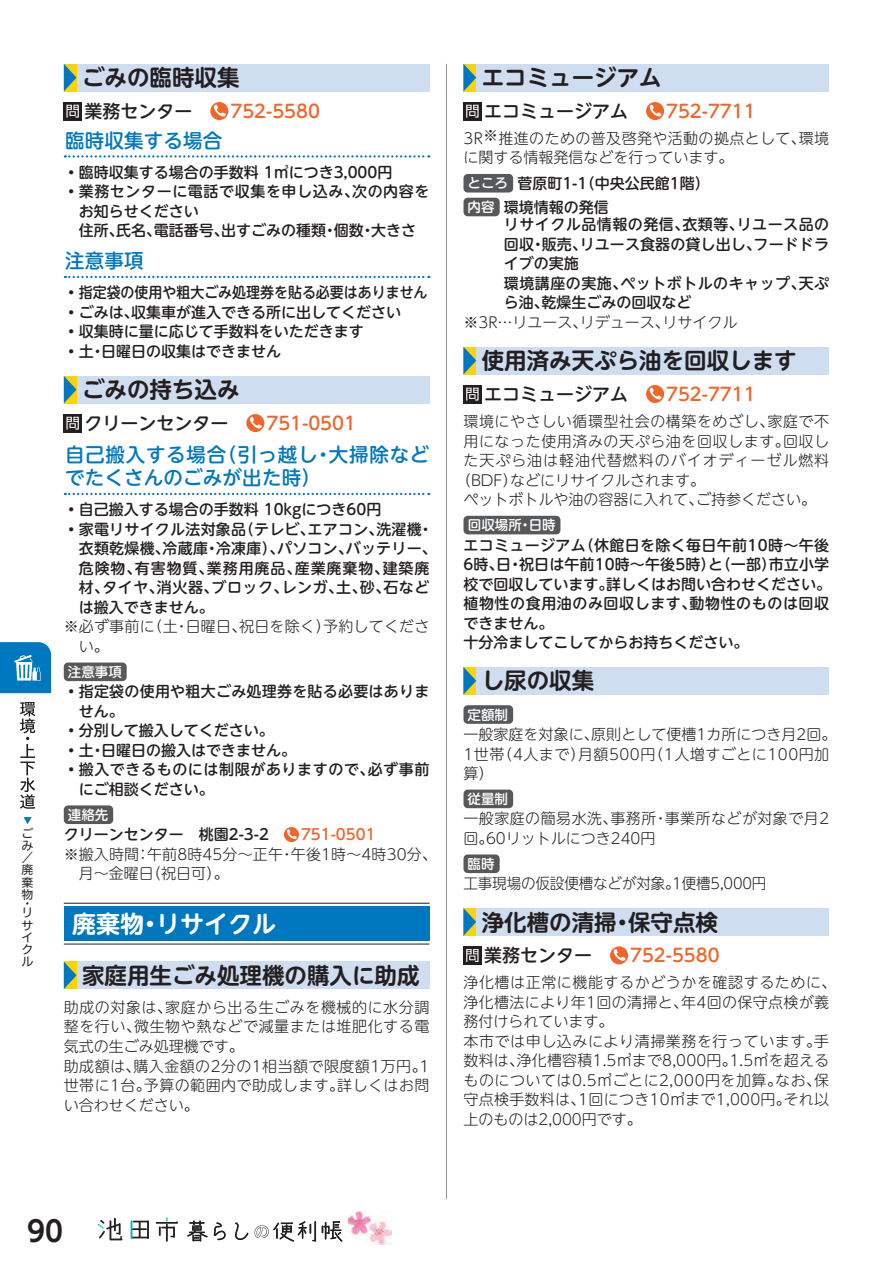
<style>
.page{position:relative;width:893px;height:1263px;background:#fff}
.page>*{position:absolute;margin:0;border:0;box-sizing:border-box;transform-origin:0 0}
.t1{font:28.5px "UD Shin Go C Oniz Pr 6 N De B";color:#231f20}
.t2{font:700 24px "UD Shin M Go Pro De";color:#fff}
.t3{font:700 22.5px "UD Shin M Go Pro De";color:#231f20}
.t4{font:500 19.5px/23.4px "UD Shin M Go Pro";letter-spacing:.04em;color:#0078c0}
.t5{font:500 19.5px "UD Shin M Go Pro";letter-spacing:.01em;color:#0078c0}
.t6{font:500 18px "UD Shin M Go Pro";color:#231f20}
.t7{font:500 18px "UD Shin M Go Pro";color:#f26428}
.t8{font:500 15px/19.5px "UD Shin M Go Pro";color:#231f20}
.t9{font:300 15px/19.5px "UD Shin M Go Pro";letter-spacing:.025em;color:#231f20}
.t10{font:300 15px/19.5px "UD Shin M Go Pro";color:#231f20}
.t11{font:500 15px/19.5px "UD Shin M Go Pro";letter-spacing:.03em;color:#231f20}
.t12{font:500 15px/19.5px "UD Shin M Go Pro";letter-spacing:.04em;color:#231f20}
.t13{font:500 15px "UD Shin M Go Pro";color:#231f20;scale:.93 1}
.t14{font:300 15px "UD Shin M Go Pro";letter-spacing:-.01em;color:#231f20}
.t15{font:300 15px "UD Shin M Go Pro";letter-spacing:.065em;color:#231f20}
.t16{font:500 13.5px "UD Shin M Go Pro";color:#fff}
.t17{font:12px/12.3px "Hiragino UD Sans F Std W4";color:#231f20;text-align:justify}
.s1{color:#231f20}
.s2{font-weight:300}
.s3{color:#f26428}
.s4{font-size:13.5px;color:#fff}
</style>
<div class="page">
<div style="left:463px;top:174px;width:50px;height:19px;background:#57585a;border-radius:4px"></div>
<div style="left:463px;top:198px;width:37px;height:18px;background:#57585a;border-radius:4px"></div>
<div style="left:463px;top:516px;width:97px;height:18px;background:#57585a;border-radius:4px"></div>
<svg style="left:65px;top:493px;width:364px;height:2px"></svg>
<div style="left:64px;top:662px;width:63px;height:19px;background:#57585a;border-radius:4px"></div>
<div style="left:64px;top:805px;width:49px;height:19px;background:#57585a;border-radius:4px"></div>
<svg style="left:284px;top:827px;width:15px;height:15px"></svg>
<svg style="left:287px;top:829px;width:10px;height:10px"></svg>
<svg style="left:463px;top:102px;width:18px;height:18px"></svg>
<svg style="left:466px;top:105px;width:12px;height:13px"></svg>
<svg style="left:646px;top:102px;width:18px;height:18px"></svg>
<svg style="left:650px;top:105px;width:11px;height:11px"></svg>
<div style="left:463px;top:64px;width:366px;height:27px;background:#cfddf0"></div>
<svg style="left:463px;top:64px;width:13px;height:27px"></svg>
<hr style="left:64px;top:903px;width:365px;height:1px;background:#231f20">
<hr style="left:64px;top:943px;width:365px;height:1px;background:#231f20">
<div style="left:64px;top:907px;width:365px;height:34px;background:#0078c0"></div>
<div style="left:64px;top:961px;width:365px;height:28px;background:#cfddf0"></div>
<svg style="left:64px;top:961px;width:13px;height:28px"></svg>
<svg style="left:463px;top:385px;width:18px;height:18px"></svg>
<svg style="left:466px;top:388px;width:12px;height:13px"></svg>
<svg style="left:646px;top:385px;width:18px;height:18px"></svg>
<svg style="left:650px;top:388px;width:11px;height:11px"></svg>
<div style="left:463px;top:347px;width:366px;height:27px;background:#cfddf0"></div>
<svg style="left:463px;top:347px;width:13px;height:27px"></svg>
<div style="left:463px;top:705px;width:50px;height:19px;background:#57585a;border-radius:4px"></div>
<div style="left:463px;top:790px;width:50px;height:18px;background:#57585a;border-radius:4px"></div>
<div style="left:463px;top:854px;width:37px;height:19px;background:#57585a;border-radius:4px"></div>
<div style="left:463px;top:667px;width:366px;height:27px;background:#cfddf0"></div>
<svg style="left:463px;top:667px;width:13px;height:27px"></svg>
<div style="left:463px;top:946px;width:18px;height:18px;background:#231f20"></div>
<svg style="left:466px;top:949px;width:12px;height:13px"></svg>
<svg style="left:610px;top:946px;width:18px;height:18px"></svg>
<svg style="left:614px;top:949px;width:11px;height:12px"></svg>
<div style="left:463px;top:908px;width:366px;height:28px;background:#cfddf0"></div>
<svg style="left:463px;top:908px;width:13px;height:28px"></svg>
<div style="left:64px;top:414px;width:18px;height:18px;background:#231f20"></div>
<svg style="left:66px;top:417px;width:13px;height:13px"></svg>
<svg style="left:246px;top:414px;width:18px;height:18px"></svg>
<svg style="left:250px;top:417px;width:12px;height:11px"></svg>
<div style="left:64px;top:376px;width:365px;height:27px;background:#cfddf0"></div>
<svg style="left:64px;top:376px;width:13px;height:27px"></svg>
<svg style="left:65px;top:155px;width:364px;height:3px"></svg>
<svg style="left:65px;top:276px;width:364px;height:2px"></svg>
<div style="left:64px;top:102px;width:18px;height:18px;background:#231f20"></div>
<svg style="left:66px;top:105px;width:13px;height:13px"></svg>
<svg style="left:210px;top:102px;width:18px;height:18px"></svg>
<svg style="left:214px;top:105px;width:12px;height:11px"></svg>
<div style="left:64px;top:64px;width:365px;height:27px;background:#cfddf0"></div>
<svg style="left:64px;top:64px;width:13px;height:27px"></svg>
<hr style="left:446px;top:64px;width:1px;height:1135px;background:#939598">
<svg style="left:131px;top:1220px;width:18px;height:19px"></svg>
<svg style="left:98px;top:1218px;width:24px;height:22px"></svg>
<svg style="left:156px;top:1217px;width:22px;height:25px"></svg>
<svg style="left:187px;top:1220px;width:21px;height:21px"></svg>
<svg style="left:214px;top:1222px;width:12px;height:18px"></svg>
<svg style="left:235px;top:1222px;width:13px;height:18px"></svg>
<svg style="left:322px;top:1221px;width:20px;height:21px"></svg>
<svg style="left:255px;top:1221px;width:61px;height:21px"></svg>
<img style="left:348px;top:1211px;width:43px;height:33px">
<svg style="left:20px;top:702px;width:15px;height:107px"></svg>
<svg style="left:0;top:642px;width:51px;height:51px"></svg>
<svg style="left:24px;top:817px;width:8px;height:7px"></svg>
<p class="t17" style="left:22px;top:826px;width:13px">ごみ／廃棄物</p>
<p class="t17" style="left:22px;top:898px;width:11px;line-height:9.3px">・リ</p>
<p class="t17" style="left:22px;top:918px;width:13px">サイクル</p>
<h3 class="t3" style="left:82px;top:59px;width:159px">ごみの臨時収集</h3>
<p class="t7" style="left:84px;top:96px;width:237px"><span class="s1">業務センター　</span> 752-5580</p>
<h3 class="t5" style="left:65px;top:125px;width:159px">臨時収集する場合</h3>
<p class="t8" style="left:64px;top:162px;width:330px"><span class="s2">•</span>臨時収集する場合の手数料 1㎥につき3,000円</p>
<p class="t8" style="left:79px;top:181px;width:352px;text-indent:-15px"><span class="s2">•</span>業務センターに電話で収集を申し込み、次の内容をお知らせください<br>住所、氏名、電話番号、出すごみの種類・個数・大きさ</p>
<h3 class="t5" style="left:65px;top:245px;width:80px">注意事項</h3>
<p class="t13" style="left:64px;top:281px;width:393px"><span class="s2">•</span>指定袋の使用や粗大ごみ処理券を貼る必要はありません</p>
<p class="t8" style="left:64px;top:302px;width:339px"><span class="s2">•</span>ごみは、収集車が進入できる所に出してください</p>
<p class="t8" style="left:64px;top:321px;width:301px"><span class="s2">•</span>収集時に量に応じて手数料をいただきます</p>
<p class="t8" style="left:64px;top:341px;width:219px"><span class="s2">•</span>土・日曜日の収集はできません</p>
<h3 class="t3" style="left:82px;top:371px;width:159px">ごみの持ち込み</h3>
<p class="t6" style="left:84px;top:408px;width:273px">クリーンセンター　 <span class="s3">751-0501</span></p>
<h3 class="t4" style="left:65px;top:442px;width:366px">自己搬入する場合（引っ越し・大掃除などでたくさんのごみが出た時）</h3>
<p class="t8" style="left:64px;top:499px;width:319px"><span class="s2">•</span>自己搬入する場合の手数料 10kgにつき60円</p>
<p class="t8" style="left:79px;top:519px;width:360px;text-indent:-15px"><span class="s2">•</span>家電リサイクル法対象品（テレビ、エアコン、洗濯機・衣類乾燥機、冷蔵庫・冷凍庫）、パソコン、バッテリー、危険物、有害物質、業務用廃品、産業廃棄物、建築廃材、タイヤ、消火器、ブロック、レンガ、土、砂、石などは搬入できません。</p>
<p class="t9" style="left:79px;top:616px;width:352px;text-indent:-15px">※ 必ず事前に（土・日曜日、祝日を除く）予約してください。</p>
<p class="t16" style="left:68px;top:661px;width:55px">注意事項</p>
<p class="t8" style="left:79px;top:681px;width:352px;text-indent:-15px"><span class="s2">•</span>指定袋の使用や粗大ごみ処理券を貼る必要はありません。</p>
<p class="t8" style="left:64px;top:720px;width:212px"><span class="s2">•</span>分別して搬入してください。</p>
<p class="t8" style="left:64px;top:740px;width:234px"><span class="s2">•</span>土・日曜日の搬入はできません。</p>
<p class="t12" style="left:79px;top:759px;width:352px;text-indent:-15px"><span class="s2">•</span>搬入できるものには制限がありますので、必ず事前にご相談ください。</p>
<p class="t16" style="left:68px;top:804px;width:42px">連絡先</p>
<p class="t8" style="left:64px;top:824px;width:313px">クリーンセンター　桃園2-3-2　 <span class="s3">751-0501</span></p>
<p class="t9" style="left:64px;top:843px;width:375px">※ 搬入時間：午前8時45分～正午・午後1時～4時30分、</p>
<p class="t9" style="left:79px;top:863px;width:151px">月～金曜日（祝日可）。</p>
<h2 class="t2" style="left:72px;top:904px;width:205px">廃棄物・リサイクル</h2>
<h3 class="t3" style="left:82px;top:957px;width:339px">家庭用生ごみ処理機の購入に助成</h3>
<p class="t9" style="left:64px;top:997px;width:367px">助成の対象は、家庭から出る生ごみを機械的に水分調整を行い、微生物や熱などで減量または堆肥化する電気式の生ごみ処理機です。<br>助成額は、購入金額の2分の1相当額で限度額1万円。1世帯に1台。予算の範囲内で助成します。詳しくはお問い合わせください。</p>
<h3 class="t3" style="left:482px;top:59px;width:181px">エコミュージアム</h3>
<p class="t6" style="left:484px;top:96px;width:273px">エコミュージアム　 <span class="s3">752-7711</span></p>
<p class="t9" style="left:463px;top:128px;width:367px">3R※推進のための普及啓発や活動の拠点として、環境に関する情報発信などを行っています。</p>
<p class="t8" style="left:468px;top:171px;width:244px;line-height:23.7px"><span class="s4">ところ</span> 菅原町1-1（中央公民館1階）<span class="s4">内容</span> 環境情報の発信</p>
<p class="t11" style="left:504px;top:214px;width:327px">リサイクル品情報の発信、衣類等、リユース品の回収・販売、リユース食器の貸し出し、フードドライブの実施<br>環境講座の実施、ペットボトルのキャップ、天ぷら油、乾燥生ごみの回収など</p>
<p class="t10" style="left:463px;top:312px;width:275px">※3R…リユース、リデュース、リサイクル</p>
<h3 class="t3" style="left:482px;top:342px;width:316px">使用済み天ぷら油を回収します</h3>
<p class="t6" style="left:484px;top:379px;width:273px">エコミュージアム　 <span class="s3">752-7711</span></p>
<p class="t9" style="left:463px;top:411px;width:367px">環境にやさしい循環型社会の構築をめざし、家庭で不</p>
<p class="t9" style="left:463px;top:430px;width:367px">用になった使用済みの天ぷら油を回収します。回収し</p>
<p class="t15" style="left:463px;top:448px;width:367px">た天ぷら油は軽油代替燃料のバイオディーゼル燃料</p>
<p class="t10" style="left:456px;top:469px;width:250px">（BDF）などにリサイクルされます。</p>
<p class="t10" style="left:463px;top:489px;width:354px">ペットボトルや油の容器に入れて、ご持参ください。</p>
<p class="t16" style="left:468px;top:514px;width:89px">回収場所・日時</p>
<p class="t8" style="left:463px;top:534px;width:369px">エコミュージアム（休館日を除く毎日午前10時～午後<br>6時、日・祝日は午前10時～午後5時）と（一部）市立小学校で回収しています。詳しくはお問い合わせください。植物性の食用油のみ回収します、動物性のものは回収できません。<br>十分冷ましてこしてからお持ちください。</p>
<h3 class="t3" style="left:482px;top:662px;width:114px">し尿の収集</h3>
<p class="t16" style="left:468px;top:703px;width:42px">定額制</p>
<p class="t10" style="left:463px;top:724px;width:375px">一般家庭を対象に、原則として便槽1カ所につき月2回。<br>1世帯（4人まで）月額500円（1人増すごとに100円加算）</p>
<p class="t16" style="left:468px;top:788px;width:42px">従量制</p>
<p class="t9" style="left:463px;top:808px;width:367px">一般家庭の簡易水洗、事務所・事業所などが対象で月2回。60リットルにつき240円</p>
<p class="t16" style="left:468px;top:853px;width:28px">臨時</p>
<p class="t14" style="left:463px;top:871px;width:304px">工事現場の仮設便槽などが対象。1便槽5,000円</p>
<h3 class="t3" style="left:482px;top:904px;width:238px">浄化槽の清掃・保守点検</h3>
<p class="t7" style="left:484px;top:941px;width:237px"><span class="s1">業務センター　</span> 752-5580</p>
<p class="t9" style="left:463px;top:972px;width:375px">浄化槽は正常に機能するかどうかを確認するために、浄化槽法により年1回の清掃と、年4回の保守点検が義務付けられています。<br>本市では申し込みにより清掃業務を行っています。手数料は、浄化槽容積1.5㎥まで8,000円。1.5㎥を超えるものについては0.5㎥ごとに2,000円を加算。なお、保守点検手数料は、1回につき10㎥まで1,000円。それ以上のものは2,000円です。</p>
<h1 class="t1" style="left:27px;top:1208px;width:38px">90</h1>
</div>
